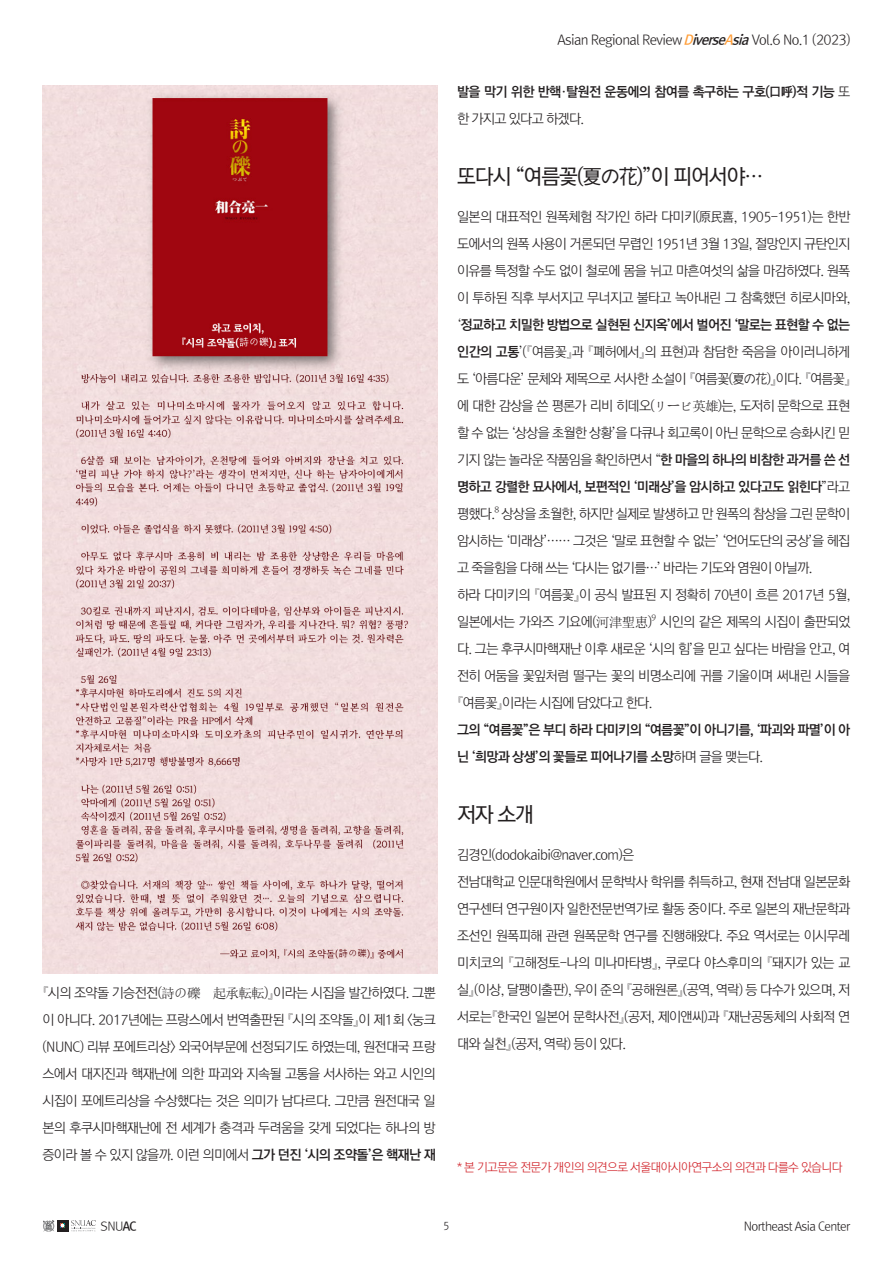
<style>
.page{position:relative;width:893px;height:1263px;background:#fff}
.page>*{position:absolute;margin:0;border:0;box-sizing:border-box;transform-origin:0 0}
.기본글_제목{font:21px "Rix Go M";letter-spacing:-.05em;color:#231f20}
.기본글{font:13.5px/27px "Rix Go L";letter-spacing:-.05em;color:#231f20;text-align:justify}
.기본글-2{font:13.5px/27px "Rix Go B";letter-spacing:-.05em;color:#231f20}
.미주{font:12px "Rix Go L";letter-spacing:-.05em;color:#d1232a}
.t1{font:12px "Rix Go L";letter-spacing:-.05em;color:#231f20}
.t2{font:10.5px "Rix Go L";color:#231f20}
.기본글-3{font:7.8px "Rix Go L";color:#231f20}
.s1{font-family:"Rix Go B";font-style:italic;color:#ff9e38}
.s2{font-family:"Rix Go B";font-style:italic}
.s3{font-family:"Rix Go L"}
.s4{font-family:"Sim Sun"}
.s5{font-family:"Rix Go B"}
</style>
<div class="page">
<div style="left:57px;top:1220px;width:11px;height:11px;background:#231f20"></div>
<svg style="left:61px;top:1224px;width:4px;height:4px"></svg>
<svg style="left:71px;top:1220px;width:25px;height:11px"></svg>
<svg style="left:43px;top:1220px;width:11px;height:12px"></svg>
<img style="left:43px;top:85px;width:394px;height:888px">
<p class="기본글" style="left:557px;top:26px;width:294px">Asian Regional Review <span class="s1">D</span><span class="s2">iverse</span><span class="s1">A</span><span class="s2">sia</span> Vol.6 No.1 (2023)</p>
<p class="기본글-2" style="left:457px;top:77px;width:395px">발을 막기 위한 반핵<span class="s3">·</span>탈원전 운동에의 참여를 촉구하는 구호(口呼)적 기능 <span class="s3">또 한 가지고 있다고 하겠다.</span></p>
<p class="기본글" style="left:43px;top:979px;width:395px">『시의 조약돌 기승전전(<span class="s4">詩の礫　起承転転</span>)』이라는 시집을 발간하였다. 그뿐 이 아니다. 2017년에는 프랑스에서 번역출판된 『시의 조약돌』이 제1회 &lt;눙크 (NUNC) 리뷰 포에트리상&gt; 외국어부문에 선정되기도 하였는데, 원전대국 프랑 스에서 대지진과 핵재난에 의한 파괴와 지속될 고통을 서사하는 와고 시인의 시집이 포에트리상을 수상했다는 것은 의미가 남다르다. 그만큼 원전대국 일 본의 후쿠시마핵재난에 전 세계가 충격과 두려움을 갖게 되었다는 하나의 방 증이라 볼 수 있지 않을까. 이런 의미에서 <span class="s5">그가 던진 ‘시의 조약돌’은 핵재난 재</span></p>
<p class="기본글_제목" style="left:457px;top:162px;width:308px">또다시 “여름꽃(夏の花)”이 피어서야…</p>
<p class="기본글" style="left:457px;top:203px;width:395px">일본의 대표적인 원폭체험 작가인 하라 다미키(原民喜, 1905-1951)는 한반 도에서의 원폭 사용이 거론되던 무렵인 1951년 3월 13일, 절망인지 규탄인지 이유를 특정할 수도 없이 철로에 몸을 뉘고 마흔여섯의 삶을 마감하였다. 원폭 이 투하된 직후 부서지고 무너지고 불타고 녹아내린 그 참혹했던 히로시마와, ‘<span class="s5">정교하고 치밀한 방법으로 실현된 신지옥’에서 벌어진 ‘말로는 표현할 수 없는 인간의 고통</span>’(『여름꽃』과 『폐허에서』의 표현)과 참담한 죽음을 아이러니하게 도 ‘아름다운’ 문체와 제목으로 서사한 소설이 『여름꽃(夏の花)』이다. 『여름꽃』에 대한 감상을 쓴 평론가 리비 히데오(<span class="s4">リービ英雄</span>)는, 도저히 문학으로 표현 할 수 없는 ‘상상을 초월한 상황’을 다큐나 회고록이 아닌 문학으로 승화시킨 믿 기지 않는 놀라운 작품임을 확인하면서 “<span class="s5">한 마을의 하나의 비참한 과거를 쓴 선 명하고 강렬한 묘사에서, 보편적인 ‘미래상’을 암시하고 있다고도 읽힌다</span>”라고 평했다.</p>
<p class="기본글-3" style="left:494px;top:504px;width:6px">8</p>
<p class="기본글" style="left:457px;top:500px;width:395px;text-indent:44px">상상을 초월한, 하지만 실제로 발생하고 만 원폭의 참상을 그린 문학이 암시하는 ‘미래상’…… 그것은 ‘말로 표현할 수 없는’ ‘언어도단의 궁상’을 헤집 고 죽을힘을 다해 쓰는 ‘다시는 없기를…’ 바라는 기도와 염원이 아닐까.</p>
<p class="기본글" style="left:457px;top:581px;width:395px">하라 다미키의 『여름꽃』이 공식 발표된 지 정확히 70년이 흐른 2017년 5월, 일본에서는 가와즈 기요에(<span class="s4">河津聖恵</span>)</p>
<p class="기본글-3" style="left:652px;top:612px;width:6px">9</p>
<p class="기본글" style="left:457px;top:608px;width:395px;text-indent:203px">시인의 같은 제목의 시집이 출판되었 다. 그는 후쿠시마핵재난 이후 새로운 ‘시의 힘’을 믿고 싶다는 바람을 안고, 여 전히 어둠을 꽃잎처럼 떨구는 꽃의 비명소리에 귀를 기울이며 써내린 시들을『여름꽃』이라는 시집에 담았다고 한다.</p>
<p class="기본글-2" style="left:457px;top:716px;width:395px">그의 “여름꽃”은 부디 하라 다미키의 “여름꽃”이 아니기를, ‘파괴와 파멸’이 아 닌 ‘희망과 상생’의 꽃들로 피어나기를 소망<span class="s3">하며 글을 맺는다.</span></p>
<p class="기본글_제목" style="left:457px;top:800px;width:78px">저자 소개</p>
<p class="기본글" style="left:457px;top:841px;width:179px">김경인(dodokaibi@naver.com)은</p>
<p class="기본글" style="left:457px;top:868px;width:395px">전남대학교 인문대학원에서 문학박사 학위를 취득하고, 현재 전남대 일본문화 연구센터 연구원이자 일한전문번역가로 활동 중이다. 주로 일본의 재난문학과 조선인 원폭피해 관련 원폭문학 연구를 진행해왔다. 주요 역서로는 이시무레 미치코의 『고해정토-나의 미나마타병』, 쿠로다 야스후미의 『돼지가 있는 교 실』(이상, 달팽이출판), 우이 준의 『공해원론』(공역, 역락) 등 다수가 있으며, 저 서로는『한국인 일본어 문학사전』(공저, 제이앤씨)과 『재난공동체의 사회적 연 대와 실천』(공저, 역락) 등이 있다.</p>
<p class="미주" style="left:457px;top:1159px;width:387px">* 본 기고문은 전문가 개인의 의견으로 서울대아시아연구소의 의견과 다를수 있습니다</p>
<p class="t1" style="left:101px;top:1218px;width:38px">SNU<span class="s5">AC</span></p>
<p class="t2" style="left:443px;top:1218px;width:8px">5</p>
<p class="t1" style="left:744px;top:1218px;width:108px">Northeast Asia Center</p>
</div>
